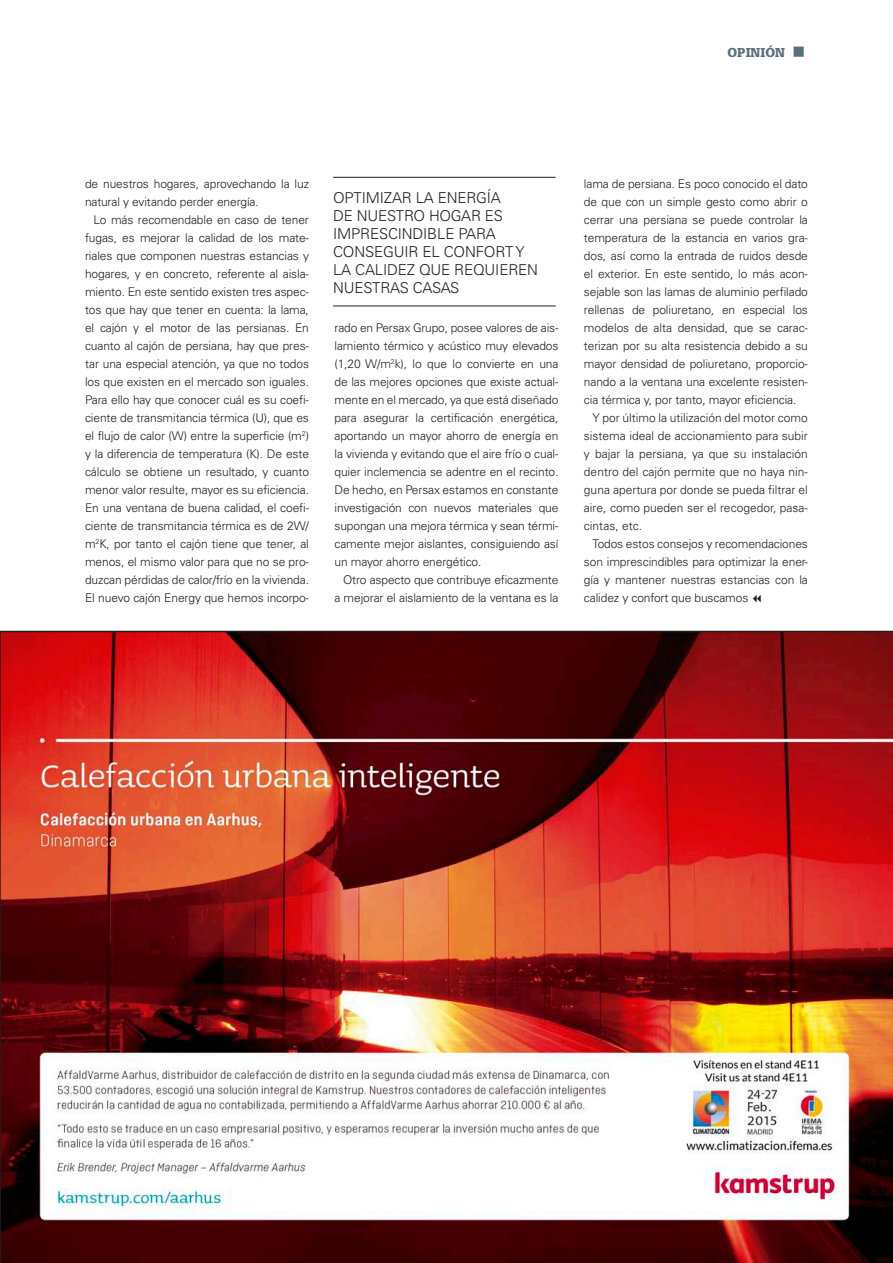
<style>
.page{position:relative;width:893px;height:1263px;background:#fff}
.page>*{position:absolute;margin:0;border:0;box-sizing:border-box;transform-origin:0 0}
.t1{font:300 15px/18px "Univers";letter-spacing:-.01em;color:#231f20}
.t2{font:900 12.6px "Glypha";color:#5b6f7b}
.t3{font:300 12px/18px "Univers";letter-spacing:-.01em;color:#231f20;text-align:justify}
</style>
<div class="page">
<svg style="left:0;top:631px;width:893px;height:632px"></svg>
<hr style="left:333px;top:177px;width:223px;height:1px;background:#231f20">
<hr style="left:333px;top:306px;width:223px;height:1px;background:#231f20">
<p class="t2" style="left:727px;top:45px;width:59px">OPINIÓN</p>
<p class="t3" style="left:85px;top:175px;width:225px">de nuestros hogares, aprovechando la luz natural y evitando perder energía.</p>
<p class="t3" style="left:85px;top:211px;width:225px;text-indent:9px">Lo más recomendable en caso de tener fugas, es mejorar la calidad de los mate&shy;riales que componen nuestras estancias y hogares, y en concreto, referente al aisla&shy;miento. En este sentido existen tres aspec&shy;tos que hay que tener en cuenta: la lama, el cajón y el motor de las persianas. En cuanto al cajón de persiana, hay que pres&shy;tar una especial atención, ya que no todos los que existen en el mercado son iguales.<br>Para ello hay que conocer cuál es su coefi&shy;ciente de transmitancia térmica (U), que es el flujo de calor (W) entre la superficie (m<sup>2</sup>) y la diferencia de temperatura (K). De este cálculo se obtiene un resultado, y cuanto menor valor resulte, mayor es su eficiencia.<br>En una ventana de buena calidad, el coefi&shy;ciente de transmitancia térmica es de 2W/ m<sup>2</sup>K, por tanto el cajón tiene que tener, al menos, el mismo valor para que no se pro&shy;duzcan pérdidas de calor/frío en la vivienda.<br>El nuevo cajón Energy que hemos incorpo-</p>
<p class="t1" style="left:333px;top:189px;width:206px">OPTIMIZAR LA ENERGÍA<br>DE NUESTRO HOGAR ES<br>IMPRESCINDIBLE PARA<br>CONSEGUIR EL CONFORT Y<br>LA CALIDEZ QUE REQUIEREN<br>NUESTRAS CASAS</p>
<p class="t3" style="left:334px;top:319px;width:225px">rado en Persax Grupo, posee valores de ais&shy;lamiento térmico y acústico muy elevados (1,20 W/m<sup>2</sup>k), lo que lo convierte en una de las mejores opciones que existe actual&shy;mente en el mercado, ya que está diseñado para asegurar la certificación energética, aportando un mayor ahorro de energía en la vivienda y evitando que el aire frío o cual&shy;quier inclemencia se adentre en el recinto.<br>De hecho, en Persax estamos en constante investigación con nuevos materiales que supongan una mejora térmica y sean térmi&shy;camente mejor aislantes, consiguiendo así un mayor ahorro energético.</p>
<p class="t3" style="left:334px;top:571px;width:225px;text-align:right">Otro aspecto que contribuye eficazmente a mejorar el aislamiento de la ventana es la</p>
<p class="t3" style="left:584px;top:175px;width:225px">lama de persiana. Es poco conocido el dato</p>
<p class="t3" style="left:584px;top:193px;width:225px">de que con un simple gesto como abrir o</p>
<p class="t3" style="left:584px;top:211px;width:225px">cerrar una persiana se puede controlar la</p>
<p class="t3" style="left:584px;top:229px;width:225px">temperatura de la estancia en varios gra-</p>
<p class="t3" style="left:584px;top:247px;width:225px">dos, así como la entrada de ruidos desde</p>
<p class="t3" style="left:584px;top:265px;width:225px">el exterior. En este sentido, lo más acon-</p>
<p class="t3" style="left:584px;top:283px;width:225px">sejable son las lamas de aluminio perfilado</p>
<p class="t3" style="left:584px;top:301px;width:225px">rellenas de poliuretano, en especial los</p>
<p class="t3" style="left:584px;top:319px;width:225px">modelos de alta densidad, que se carac-</p>
<p class="t3" style="left:584px;top:337px;width:225px">terizan por su alta resistencia debido a su</p>
<p class="t3" style="left:584px;top:355px;width:225px">mayor densidad de poliuretano, proporcio-</p>
<p class="t3" style="left:584px;top:373px;width:225px">nando a la ventana una excelente resisten-</p>
<p class="t3" style="left:584px;top:391px;width:214px">cia térmica y, por tanto, mayor eficiencia.</p>
<p class="t3" style="left:592px;top:409px;width:217px">Y por último la utilización del motor como</p>
<p class="t3" style="left:584px;top:427px;width:225px">sistema ideal de accionamiento para subir</p>
<p class="t3" style="left:584px;top:445px;width:225px">y bajar la persiana, ya que su instalación</p>
<p class="t3" style="left:584px;top:463px;width:225px">dentro del cajón permite que no haya nin-</p>
<p class="t3" style="left:584px;top:481px;width:225px">guna apertura por donde se pueda filtrar el</p>
<p class="t3" style="left:584px;top:499px;width:225px">aire, como pueden ser el recogedor, pasa-</p>
<p class="t3" style="left:584px;top:517px;width:60px">cintas, etc.</p>
<p class="t3" style="left:592px;top:535px;width:217px">Todos estos consejos y recomendaciones</p>
<p class="t3" style="left:584px;top:553px;width:225px">son imprescindibles para optimizar la ener-</p>
<p class="t3" style="left:584px;top:571px;width:225px">gía y mantener nuestras estancias con la</p>
<p class="t3" style="left:584px;top:589px;width:166px">calidez y confort que buscamos</p>
</div>
